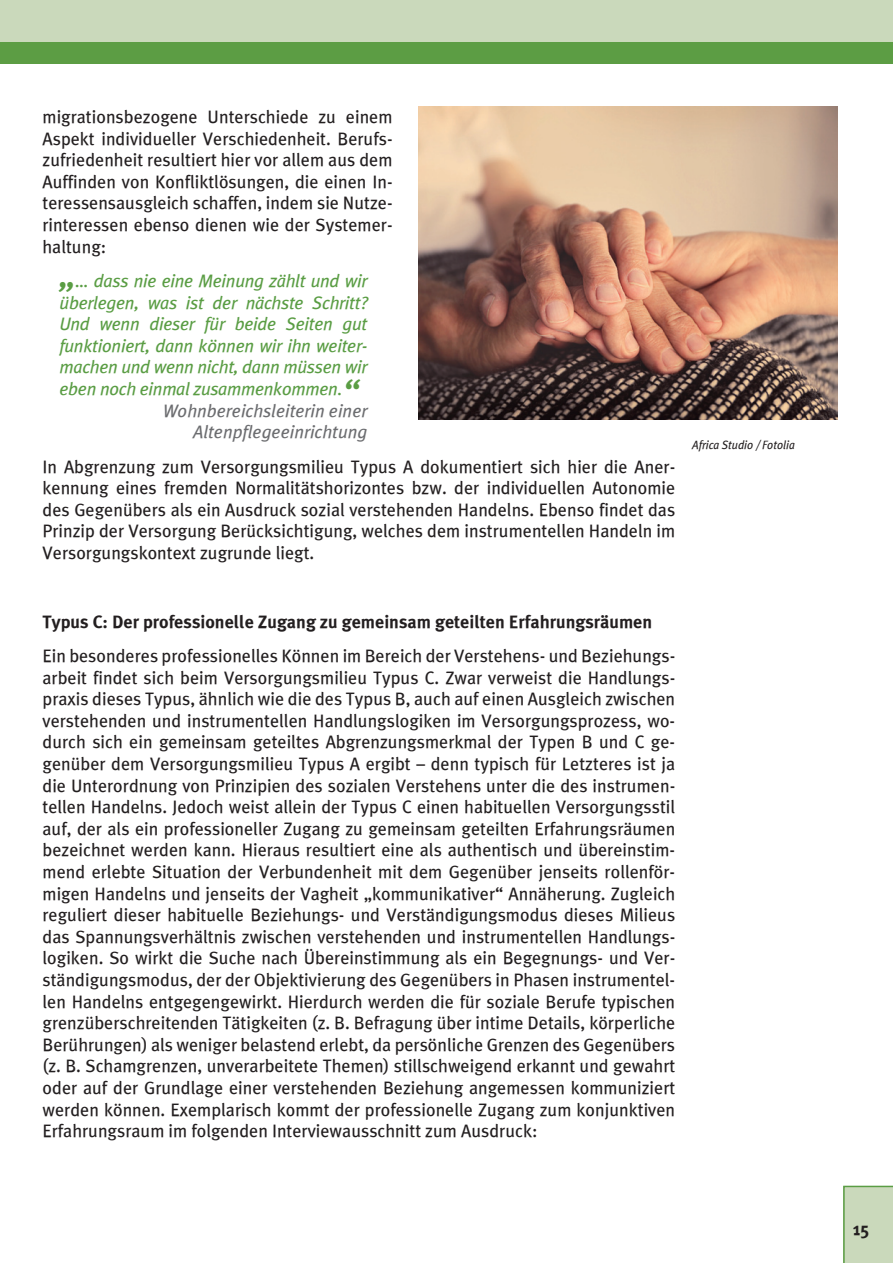
<style>
.page{position:relative;width:893px;height:1263px;background:#fff}
.page>*{position:absolute;margin:0;border:0;box-sizing:border-box;transform-origin:0 0}
.t1{font:18px/21.6px "Meta Plus";color:#231f20;text-align:justify}
.t2{font:italic 18px "Meta Plus";letter-spacing:-.015em;color:#5a9d44}
.t3{font:700 18px "Meta Plus";color:#231f20}
.t4{font:italic 18px "Meta Plus";color:#6c6d70}
.t5{font:italic 12px "Meta Plus";letter-spacing:-.005em;color:#231f20;scale:.95 1}
.s1{font-size:36px}
</style>
<div class="page">
<hr style="left:0;top:0;width:1px;height:63px;background:#cad9bb">
<div style="left:1px;top:0;width:892px;height:63px;background:#cad9bb"></div>
<div style="left:0;top:43px;width:893px;height:21px;background:#5c9d44"></div>
<div style="left:843px;top:1186px;width:50px;height:77px;background:#cad9bb"></div>
<img style="left:418px;top:106px;width:420px;height:314px">
<p class="t1" style="left:43px;top:106px;width:352px">migrationsbezogene Unterschiede zu einem Aspekt individueller Verschiedenheit. Berufs&shy;zufriedenheit resultiert hier vor allem aus dem Auffinden von Konfliktlösungen, die einen In&shy;teressensausgleich schaffen, indem sie Nutze&shy;rinteressen ebenso dienen wie der Systemer&shy;haltung:</p>
<p class="t2" style="left:60px;top:270px;width:309px"><span class="s1">„</span>… dass nie eine Meinung zählt und wir</p>
<p class="t2" style="left:60px;top:292px;width:309px">überlegen, was ist der nächste Schritt?</p>
<p class="t2" style="left:60px;top:313px;width:309px">Und wenn dieser für beide Seiten gut</p>
<p class="t2" style="left:60px;top:335px;width:309px">funktioniert, dann können wir ihn weiter-</p>
<p class="t2" style="left:60px;top:357px;width:309px">machen und wenn nicht, dann müssen wir</p>
<p class="t2" style="left:60px;top:378px;width:301px">eben noch einmal zusammenkommen.<span class="s1">“</span></p>
<p class="t4" style="left:163px;top:400px;width:206px">Wohnbereichsleiterin einer</p>
<p class="t4" style="left:193px;top:421px;width:176px">Altenpflegeeinrichtung</p>
<p class="t1" style="left:43px;top:455px;width:634px">In Abgrenzung zum Versorgungsmilieu Typus A dokumentiert sich hier die Aner&shy;kennung eines fremden Normalitätshorizontes bzw. der individuellen Autonomie des Gegenübers als ein Ausdruck sozial verstehenden Handelns. Ebenso findet das Prinzip der Versorgung Berücksichtigung, welches dem instrumentellen Handeln im Versorgungskontext zugrunde liegt.</p>
<p class="t5" style="left:692px;top:438px;width:109px">Africa Studio / Fotolia</p>
<p class="t3" style="left:43px;top:611px;width:611px">Typus C: Der professionelle Zugang zu gemeinsam geteilten Erfahrungsräumen</p>
<p class="t1" style="left:43px;top:645px;width:634px">Ein besonderes professionelles Können im Bereich der Verstehens- und Beziehungs&shy;arbeit findet sich beim Versorgungsmilieu Typus C. Zwar verweist die Handlungs&shy;praxis dieses Typus, ähnlich wie die des Typus B, auch auf einen Ausgleich zwischen verstehenden und instrumentellen Handlungslogiken im Versorgungsprozess, wo&shy;durch sich ein gemeinsam geteiltes Abgrenzungsmerkmal der Typen B und C ge&shy;genüber dem Versorgungsmilieu Typus A ergibt – denn typisch für Letzteres ist ja die Unterordnung von Prinzipien des sozialen Verstehens unter die des instrumen&shy;tellen Handelns. Jedoch weist allein der Typus C einen habituellen Versorgungsstil auf, der als ein professioneller Zugang zu gemeinsam geteilten Erfahrungsräumen bezeichnet werden kann. Hieraus resultiert eine als authentisch und übereinstim&shy;mend erlebte Situation der Verbundenheit mit dem Gegenüber jenseits rollenför&shy;migen Handelns und jenseits der Vagheit „kommunikativer“ Annäherung. Zugleich reguliert dieser habituelle Beziehungs- und Verständigungsmodus dieses Milieus das Spannungsverhältnis zwischen verstehenden und instrumentellen Handlungs&shy;logiken. So wirkt die Suche nach Übereinstimmung als ein Begegnungs- und Ver&shy;ständigungsmodus, der der Objektivierung des Gegenübers in Phasen instrumentel&shy;len Handelns entgegengewirkt. Hierdurch werden die für soziale Berufe typischen grenzüberschreitenden Tätigkeiten (z. B. Befragung über intime Details, körperliche Berührungen) als weniger belastend erlebt, da persönliche Grenzen des Gegenübers (z. B. Schamgrenzen, unverarbeitete Themen) stillschweigend erkannt und gewahrt oder auf der Grundlage einer verstehenden Beziehung angemessen kommuniziert werden können. Exemplarisch kommt der professionelle Zugang zum konjunktiven Erfahrungsraum im folgenden Interviewausschnitt zum Ausdruck:</p>
<p class="t3" style="left:853px;top:1218px;width:17px">15</p>
</div>
